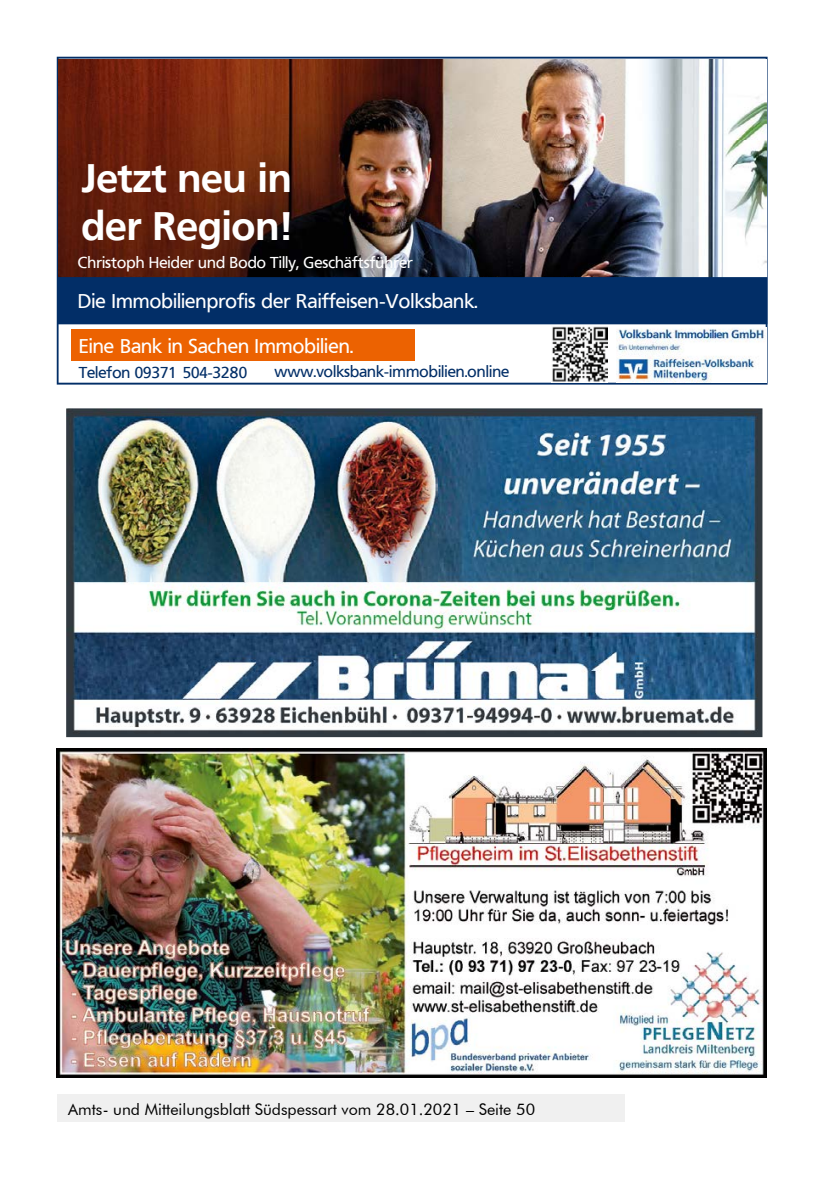
<style>
.page{position:relative;width:840px;height:1191px;background:#fff}
.page>*{position:absolute;margin:0;border:0;box-sizing:border-box;transform-origin:0 0}
.t1{font:700 39.6px/47.8px "Frutiger VR";color:#fff}
.t2{font:19.8px "Frutiger VR";color:#fff}
.t3{font:16px "Futura BT";color:#000}
.t4{font:15.8px "Frutiger VR";color:#022e67}
.t5{font:15.8px "Frutiger VR";letter-spacing:.005em;color:#fff}
</style>
<div class="page">
<img style="left:57px;top:748px;width:708px;height:329px">
<svg style="left:57px;top:57px;width:710px;height:327px"></svg>
<img style="left:59px;top:59px;width:706px;height:218px">
<div style="left:57px;top:277px;width:709px;height:47px;background:#022e67"></div>
<img style="left:550px;top:326px;width:57px;height:57px">
<img style="left:616px;top:327px;width:149px;height:55px">
<div style="left:71px;top:329px;width:344px;height:31px;background:#ec6201"></div>
<img style="left:66px;top:408px;width:696px;height:329px">
<img style="left:69px;top:419px;width:137px;height:162px">
<img style="left:209px;top:417px;width:228px;height:164px">
<div style="left:57px;top:1095px;width:567px;height:27px;background:#f0f0f0"></div>
<h1 class="t1" style="left:81px;top:155px;width:212px">Jetzt neu in der Region!</h1>
<p class="t5" style="left:78px;top:254px;width:336px">Christoph Heider und Bodo Tilly, Geschäftsführer</p>
<p class="t2" style="left:78px;top:289px;width:401px">Die Immobilienprofis der Raiffeisen-Volksbank.</p>
<p class="t2" style="left:79px;top:334px;width:276px">Eine Bank in Sachen Immobilien.</p>
<p class="t4" style="left:79px;top:363px;width:170px">Telefon 09371 504-3280</p>
<p class="t4" style="left:274px;top:362px;width:236px">www.volksbank-immobilien.online</p>
<p class="t3" style="left:68px;top:1099px;width:468px">Amts- und Mitteilungsblatt Südspessart vom 28.01.2021 – Seite 50</p>
</div>
